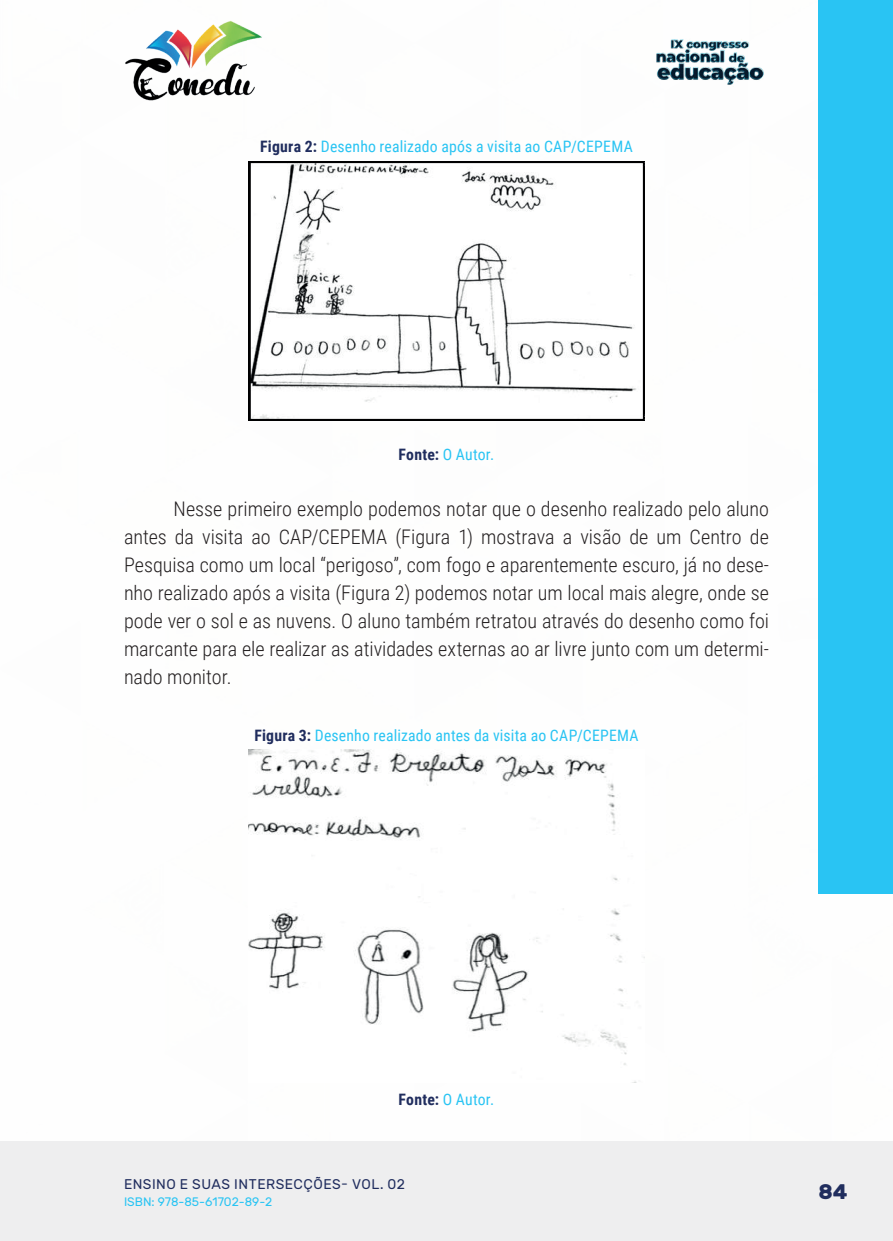
<style>
.page{position:relative;width:893px;height:1241px;background:#fff}
.page>*{position:absolute;margin:0;border:0;box-sizing:border-box;transform-origin:0 0}
.t1{font:700 21px "Rubik";color:#202d5e}
._9_CORPO{font:300 20.12px/28px "Roboto Condensed";color:#231f20;text-align:justify}
._14_LEGENDAS{font:15.75px "Roboto Condensed";letter-spacing:.01em;color:#29c4f3}
._15_FONTES{font:15.75px "Roboto Condensed";letter-spacing:.01em;color:#29c4f3}
.t2{font:14px "Rubik";letter-spacing:.035em;color:#202d5e}
.t3{font:12.25px "Rubik";color:#29c4f3}
.s1{font-weight:700;color:#202d5e}
</style>
<div class="page">
<div style="left:0;top:1141px;width:893px;height:99px;background:#eeeeef"></div>
<img style="left:125px;top:20px;width:137px;height:81px">
<img style="left:656px;top:39px;width:108px;height:46px">
<div style="left:819px;top:0;width:74px;height:893px;background:#29c4f3"></div>
<img style="left:248px;top:161px;width:397px;height:260px">
<img style="left:248px;top:749px;width:397px;height:316px">
<p class="_14_LEGENDAS" style="left:260px;top:135px;width:374px"><span class="s1">Figura 2:</span> Desenho realizado após a visita ao CAP/CEPEMA</p>
<p class="_15_FONTES" style="left:399px;top:443px;width:97px"><span class="s1">Fonte:</span> O Autor.</p>
<p class="_9_CORPO" style="left:124px;top:494px;width:646px;text-indent:50px">Nesse primeiro exemplo podemos notar que o desenho realizado pelo aluno antes da visita ao CAP/CEPEMA (Figura 1) mostrava a visão de um Centro de Pesquisa como um local “perigoso”, com fogo e aparentemente escuro, já no dese&shy;nho realizado após a visita (Figura 2) podemos notar um local mais alegre, onde se pode ver o sol e as nuvens. O aluno também retratou através do desenho como foi marcante para ele realizar as atividades externas ao ar livre junto com um determi&shy;nado monitor.</p>
<p class="_14_LEGENDAS" style="left:254px;top:723px;width:386px"><span class="s1">Figura 3:</span> Desenho realizado antes da visita ao CAP/CEPEMA</p>
<p class="_15_FONTES" style="left:399px;top:1087px;width:97px"><span class="s1">Fonte:</span> O Autor.</p>
<p class="t2" style="left:124px;top:1175px;width:282px">ENSINO E SUAS INTERSECÇÕES- VOL. 02</p>
<p class="t3" style="left:124px;top:1194px;width:150px">ISBN: 978-85-61702-89-2</p>
<p class="t1" style="left:819px;top:1179px;width:31px">84</p>
</div>
